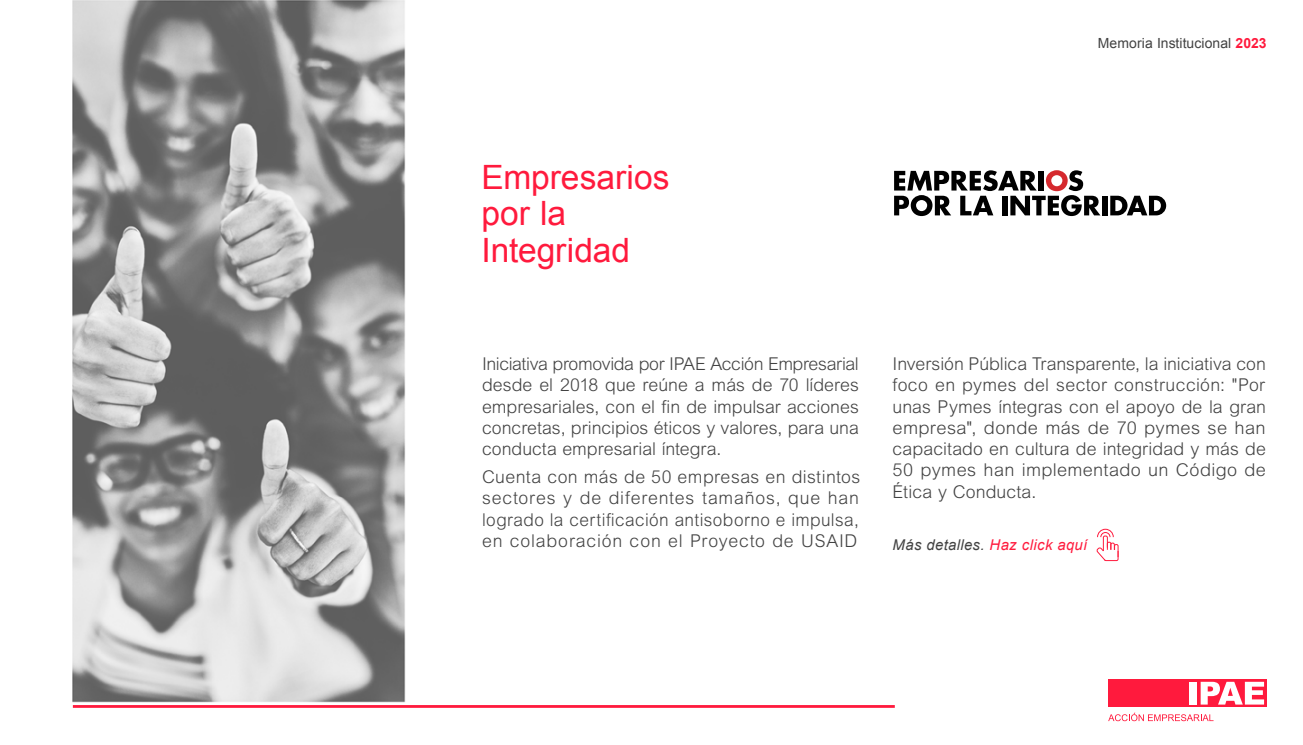
<style>
.page{position:relative;width:1303px;height:745px;background:#fff}
.page>*{position:absolute;margin:0;border:0;box-sizing:border-box;transform-origin:0 0}
.t1{font:33.5px/36.2px "Arial";color:#ff1a3d}
.t2{font:300 17.62px/21.2px "Arial MT Std";letter-spacing:.015em;color:#424242;text-align:justify}
.t3{font:italic 14.88px "Arial";letter-spacing:.025em;color:#424242}
.t4{font:14px "Arial";letter-spacing:.005em;color:#424242}
.s1{font-weight:700;color:#ff1a3d}
.s2{color:#ff1a3d}
</style>
<div class="page">
<img style="left:72px;top:0;width:352px;height:708px">
<div style="left:1107px;top:679px;width:159px;height:27px;background:#ff1a3d"></div>
<div style="left:1189px;top:681px;width:7px;height:23px;background:#fff"></div>
<svg style="left:1200px;top:681px;width:63px;height:23px"></svg>
<svg style="left:1108px;top:712px;width:103px;height:8px"></svg>
<svg style="left:894px;top:170px;width:206px;height:46px"></svg>
<div style="left:1101px;top:195px;width:5px;height:20px;background:#000"></div>
<svg style="left:1110px;top:196px;width:55px;height:19px"></svg>
<svg style="left:1096px;top:528px;width:22px;height:33px"></svg>
<hr style="left:73px;top:704px;width:821px;height:3px;background:#ff1a3d">
<p class="t4" style="left:1097px;top:34px;width:170px">Memoria Institucional <span class="s1">2023</span></p>
<h1 class="t1" style="left:481px;top:159px;width:190px">Empresarios por la<br>Integridad</h1>
<p class="t2" style="left:482px;top:353px;width:378px">Iniciativa promovida por IPAE Acción Empresarial desde el 2018 que reúne a más de 70 líderes empresariales, con el fin de impulsar acciones concretas, principios éticos y valores, para una conducta empresarial íntegra.</p>
<p class="t2" style="left:482px;top:466px;width:380px">Cuenta con más de 50 empresas en distintos sectores y de diferentes tamaños, que han logrado la certificación antisoborno e impulsa, en colaboración con el Proyecto de USAID</p>
<p class="t2" style="left:892px;top:353px;width:375px">Inversión Pública Transparente, la iniciativa con foco en pymes del sector construcción: "Por unas Pymes íntegras con el apoyo de la gran empresa", donde más de 70 pymes se han capacitado en cultura de integridad y más de 50 pymes han implementado un Código de Ética y Conducta.</p>
<p class="t3" style="left:892px;top:534px;width:196px">Más detalles. <span class="s2">Haz click aquí</span></p>
</div>
